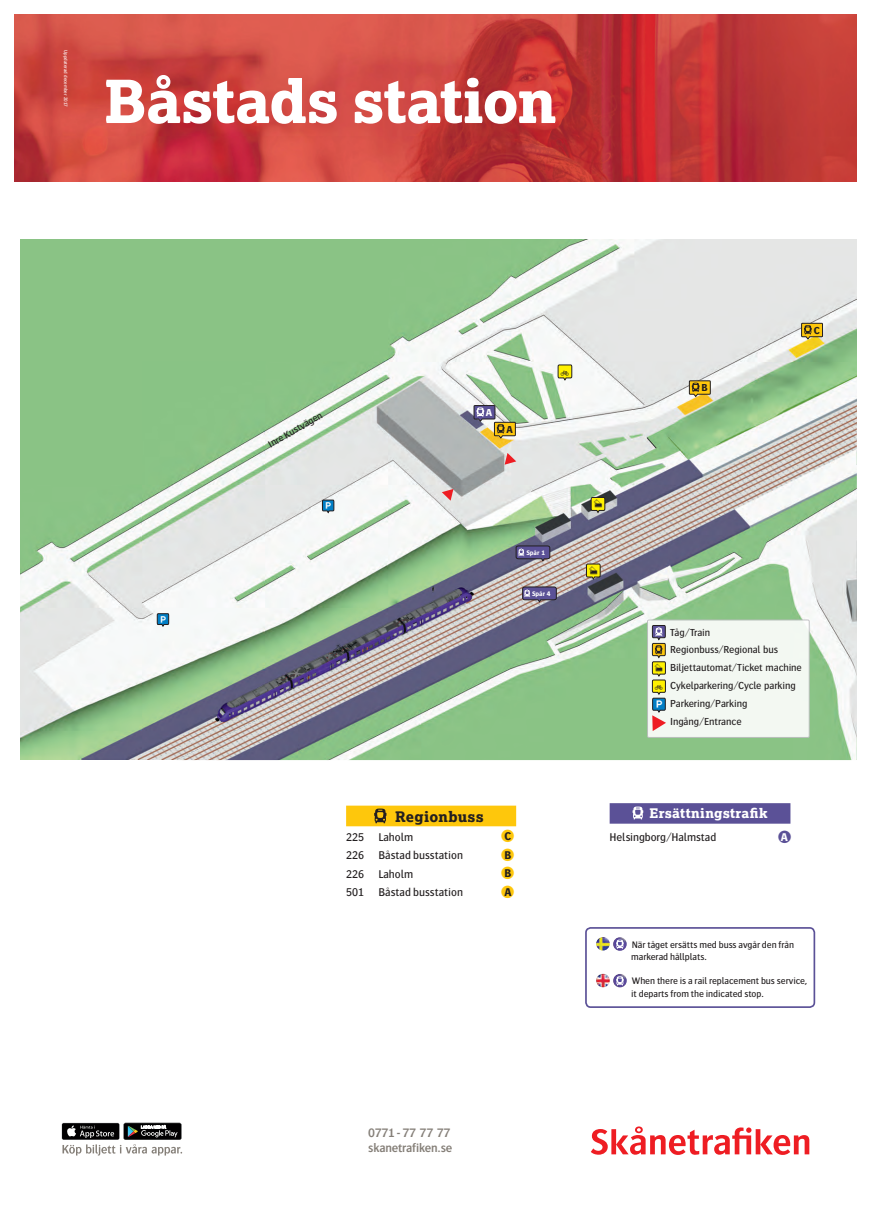
<style>
.page{position:relative;width:871px;height:1219px;background:#fff}
.page>*{position:absolute;margin:0;border:0;box-sizing:border-box;transform-origin:0 0}
.t1{font:800 59.4px "Lexia";letter-spacing:-.015em;color:#fff}
.t2{font:800 14.5px "Lexia";letter-spacing:.015em;color:#231f20}
.t3{font:14.3px "Resepikto Banverket";color:#231f20}
.t4{font:13.6px "Resepikto Banverket";color:#231f20}
.t5{font:13.3px "Resepikto Banverket";color:#fff}
.t6{font:800 13.2px "Lexia";letter-spacing:.02em;color:#fff}
.t7{font:600 12.8px/15.6px "Bosis Oresund Std";letter-spacing:-.015em;color:#857f78}
.t8{font:11.9px "Resepikto Banverket";color:#fff}
.t9{font:11.7px/18.6px "Bosis Oresund Std";color:#231f20}
.t10{font:900 11.7px/18.6px "Fotnot";color:#fec70c;text-align:justify}
.t11{font:900 11.7px "Fotnot";color:#5b5197}
.t12{font:10.6px/17.8px "Bosis Oresund Std";letter-spacing:-.005em;color:#231f20}
.t13{font:700 10.5px "Bosis Oresund Std";color:#231f20}
.t14{font:700 10.5px "Bosis Oresund Std";color:#fff}
.t15{font:10px "Bosis Oresund Std";color:#231f20}
.t16{font:9.8px/12.1px "Bosis Oresund Std";letter-spacing:-.005em;color:#231f20}
.t17{font:700 6.9px "Bosis Oresund Std";letter-spacing:-.005em;color:#fff}
.t18{font:5px "Bosis Oresund Std";color:#fff}
.s1{font-family:"Bosis Oresund Std";font-weight:700;color:#231f20}
.s2{font-family:"Bosis Oresund Std";font-weight:700;color:#fff}
</style>
<div class="page">
<img style="left:14px;top:14px;width:842px;height:167px">
<svg style="left:590px;top:1126px;width:219px;height:29px"></svg>
<svg style="left:62px;top:1123px;width:120px;height:32px"></svg>
<img style="left:20px;top:239px;width:836px;height:520px">
<img style="left:176px;top:426px;width:680px;height:334px">
<svg style="left:157px;top:613px;width:12px;height:14px"></svg>
<svg style="left:322px;top:499px;width:12px;height:15px"></svg>
<svg style="left:585px;top:563px;width:15px;height:17px"></svg>
<svg style="left:590px;top:497px;width:15px;height:17px"></svg>
<div style="left:346px;top:806px;width:170px;height:20px;background:#fec70c"></div>
<svg style="left:374px;top:809px;width:12px;height:14px"></svg>
<svg style="left:515px;top:545px;width:35px;height:16px"></svg>
<svg style="left:800px;top:323px;width:22px;height:17px"></svg>
<svg style="left:688px;top:380px;width:22px;height:18px"></svg>
<div style="left:585px;top:927px;width:230px;height:81px;border:2px solid #5b5197;border-radius:5px"></div>
<img style="left:613px;top:937px;width:13px;height:14px;border-radius:7px">
<svg style="left:616px;top:940px;width:7px;height:9px"></svg>
<svg style="left:596px;top:937px;width:13px;height:13px"></svg>
<svg style="left:596px;top:974px;width:30px;height:13px"></svg>
<div style="left:609px;top:803px;width:181px;height:21px;background:#5b5197"></div>
<svg style="left:632px;top:807px;width:11px;height:12px"></svg>
<svg style="left:557px;top:364px;width:15px;height:17px"></svg>
<svg style="left:473px;top:405px;width:42px;height:34px"></svg>
<svg style="left:504px;top:453px;width:12px;height:12px"></svg>
<svg style="left:441px;top:489px;width:12px;height:12px"></svg>
<div style="left:647px;top:620px;width:162px;height:117px;background:#f3f8f2"></div>
<div style="left:647px;top:620px;width:162px;height:117px;border:1px solid #bcbdc0"></div>
<svg style="left:651px;top:625px;width:15px;height:106px"></svg>
<svg style="left:522px;top:587px;width:34px;height:16px"></svg>
<p class="t18" style="left:68px;top:50px;width:58px;rotate:90deg">Uppdaterad december 2017</p>
<h1 class="t1" style="left:104px;top:63px;width:454px">Båstads station</h1>
<p class="t8" style="left:163px;top:614px;width:6px">x</p>
<p class="t15" style="left:266px;top:440px;width:62px;rotate:-30deg">Inre Kustvägen</p>
<p class="t8" style="left:328px;top:500px;width:6px">x</p>
<p class="t14" style="left:485px;top:407px;width:8px">A</p>
<p class="t13" style="left:506px;top:423px;width:8px">A</p>
<h3 class="t3" style="left:565px;top:365px;width:7px">o</h3>
<p class="t17" style="left:526px;top:549px;width:20px">Spår 1</p>
<p class="t17" style="left:532px;top:590px;width:20px">Spår 4</p>
<h3 class="t3" style="left:598px;top:498px;width:7px">g</h3>
<h3 class="t3" style="left:593px;top:565px;width:7px">g</h3>
<p class="t13" style="left:701px;top:382px;width:8px">B</p>
<p class="t13" style="left:813px;top:324px;width:7px">C</p>
<p class="t12" style="left:670px;top:623px;width:133px">Tåg/Train<br>Regionbuss/Regional bus<br>Biljettautomat/Ticket machine<br>Cykelparkering/Cycle parking<br>Parkering/Parking<br>Ingång/Entrance</p>
<h3 class="t4" style="left:658px;top:662px;width:7px">g</h3>
<h3 class="t4" style="left:658px;top:680px;width:7px">o</h3>
<h3 class="t5" style="left:658px;top:699px;width:7px">x</h3>
<h2 class="t2" style="left:395px;top:807px;width:90px">Regionbuss</h2>
<p class="t9" style="left:346px;top:827px;width:118px">225 Laholm<br>226 Båstad busstation<br>226 Laholm<br>501 Båstad busstation</p>
<p class="t10" style="left:501px;top:826px;width:14px">[<span class="s1">C </span>[<span class="s1">B </span>[<span class="s1">B </span>[<span class="s1">A</span></p>
<h3 class="t6" style="left:649px;top:804px;width:120px">Ersättningstrafik</h3>
<p class="t9" style="left:609px;top:827px;width:108px">Helsingborg/Halmstad</p>
<p class="t11" style="left:778px;top:828px;width:14px">[<span class="s2">A</span></p>
<p class="t16" style="left:631px;top:938px;width:164px">När tåget ersätts med buss avgår den från markerad hållplats.</p>
<p class="t16" style="left:631px;top:975px;width:178px;line-height:12.7px">When there is a rail replacement bus service, it departs from the indicated stop.</p>
<h3 class="t7" style="left:368px;top:1124px;width:86px">0771 - 77 77 77 skanetrafiken.se</h3>
</div>
